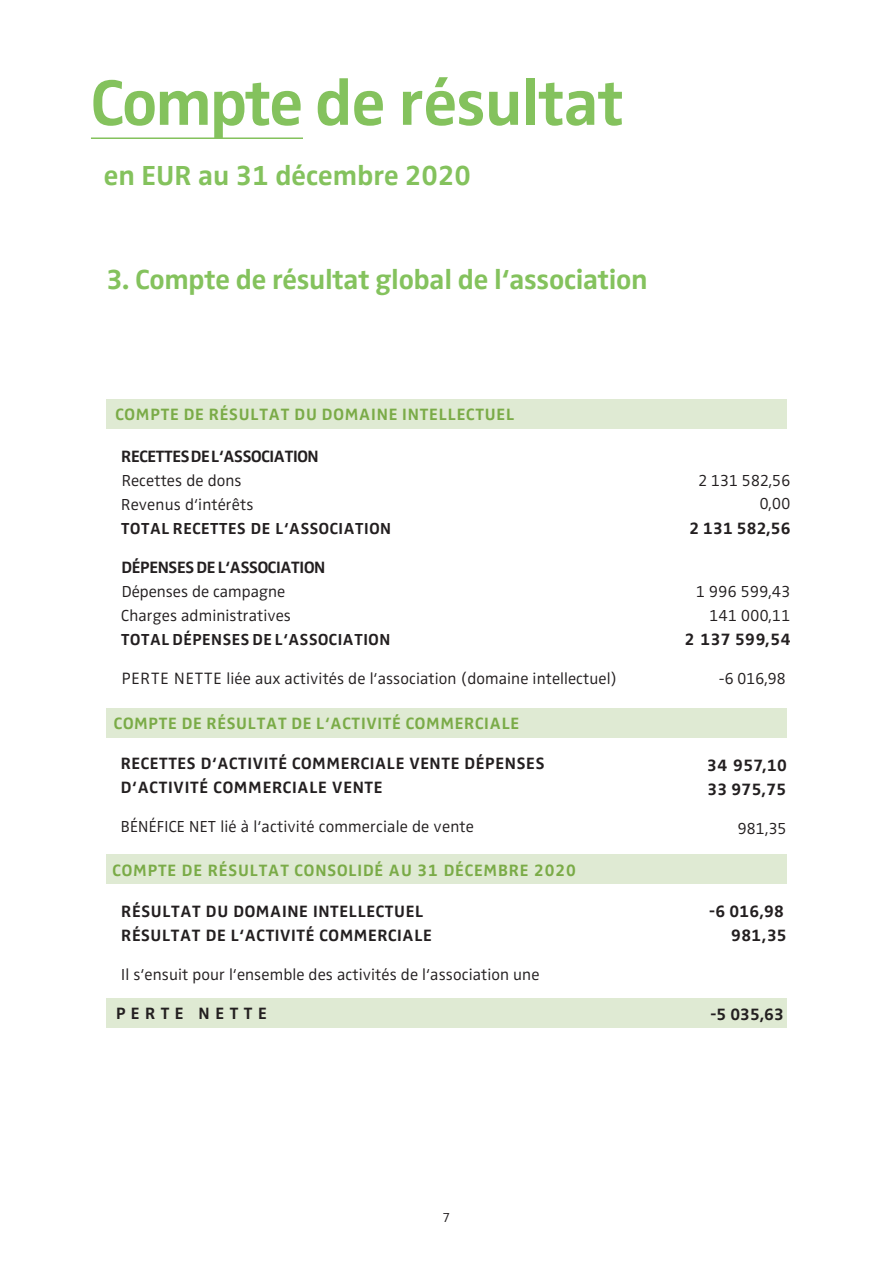
<style>
.page{position:relative;width:893px;height:1263px;background:#fff}
.page>*{position:absolute;margin:0;border:0;box-sizing:border-box;transform-origin:0 0}
.t1{font:700 66px "Zwo Pro";letter-spacing:-.015em;color:#84c25d}
.t2{font:700 28.5px "Zwo Pro";letter-spacing:-.01em;color:#84c25d}
.t3{font:700 16.95px/24.2px "Zwo";letter-spacing:.035em;color:#231f20}
.Fließtext{font:700 16.95px "Zwo Pro";letter-spacing:.045em;color:#7aab47}
.Fließtext-2{font:700 16.95px "Zwo Pro";letter-spacing:.02em;color:#231f20}
.t4{font:700 16.95px "Zwo";letter-spacing:-.02em;color:#231f20}
.t5{font:300 16.5px/24px "Zwo";letter-spacing:.005em;color:#231f20}
.t6{font:700 16.5px "Zwo";letter-spacing:.035em;color:#231f20}
.Fließtext-3{font:300 16.5px/23.7px "Zwo Pro";letter-spacing:-.02em;color:#231f20;text-align:right}
.t7{font:300 13.5px "Zwo Pro";color:#231f20}
.s1{font-size:16.95px}
.s2{font-family:"Zwo Pro"}
</style>
<div class="page">
<div style="left:106px;top:998px;width:681px;height:30px;background:#dfead3"></div>
<div style="left:106px;top:399px;width:681px;height:30px;background:#dfead3"></div>
<div style="left:106px;top:708px;width:681px;height:30px;background:#dfead3"></div>
<div style="left:106px;top:854px;width:681px;height:30px;background:#dfead3"></div>
<hr style="left:91px;top:137px;width:212px;height:2px;background:#84c25d">
<h1 class="t1" style="left:91px;top:52px;width:535px">Compte de résultat</h1>
<p class="t2" style="left:104px;top:154px;width:368px">en EUR au 31 décembre 2020</p>
<h2 class="t2" style="left:106px;top:258px;width:543px">3. Compte de résultat global de l‘association</h2>
<p class="Fließtext" style="left:115px;top:402px;width:400px">COMPTE DE RÉSULTAT DU DOMAINE INTELLECTUEL</p>
<p class="t4" style="left:121px;top:446px;width:199px">RECETTESDEL‘ASSOCIATION</p>
<p class="t5" style="left:121px;top:469px;width:134px">Recettes de dons<br>Revenus d‘intérêts</p>
<p class="t6" style="left:121px;top:519px;width:271px">TOTAL RECETTES DE L‘ASSOCIATION</p>
<p class="t4" style="left:122px;top:557px;width:205px">DÉPENSESDE L‘ASSOCIATION</p>
<p class="t5" style="left:121px;top:580px;width:171px">Dépenses de campagne<br>Charges administratives</p>
<p class="t6" style="left:121px;top:630px;width:270px">TOTAL DÉPENSES DE L‘ASSOCIATION</p>
<p class="t5" style="left:122px;top:667px;width:497px"><span class="s1">PERTE NETTE</span> liée aux activités de l‘association (domaine intellectuel)</p>
<p class="Fließtext" style="left:114px;top:710px;width:407px">COMPTE DE RÉSULTAT DE L‘ACTIVITÉ COMMERCIALE</p>
<p class="t3" style="left:121px;top:751px;width:425px">RECETTES D‘ACTIVITÉ COMMERCIALE VENTE DÉPENSES<br>D‘ACTIVITÉ COMMERCIALE VENTE</p>
<p class="t5" style="left:121px;top:815px;width:355px"><span class="s2">BÉNÉFICE NET</span> lié à l‘activité commerciale de vente</p>
<p class="Fließtext" style="left:113px;top:857px;width:465px">COMPTE DE RÉSULTAT CONSOLIDÉ AU 31 DÉCEMBRE 2020</p>
<p class="t3" style="left:121px;top:899px;width:312px">RÉSULTAT DU DOMAINE INTELLECTUEL<br>RÉSULTAT DE L‘ACTIVITÉ COMMERCIALE</p>
<p class="t5" style="left:121px;top:962px;width:420px">Il s‘ensuit pour l‘ensemble des activités de l‘association une</p>
<p class="t3" style="left:116px;top:1001px;width:152px">P E R T E N E T T E</p>
<p class="Fließtext-3" style="left:698px;top:467px;width:94px">2 131 582,56<br>0,00</p>
<p class="Fließtext-2" style="left:689px;top:515px;width:103px">2 131 582,56</p>
<p class="Fließtext-3" style="left:696px;top:578px;width:96px">1 996 599,43<br>141 000,11</p>
<p class="Fließtext-2" style="left:685px;top:626px;width:107px">2 137 599,54</p>
<p class="Fließtext-3" style="left:719px;top:666px;width:69px">-6 016,98</p>
<p class="Fließtext-2" style="left:707px;top:752px;width:81px">34 957,10</p>
<p class="Fließtext-2" style="left:707px;top:776px;width:80px">33 975,75</p>
<p class="Fließtext-3" style="left:737px;top:815px;width:51px">981,35</p>
<p class="Fließtext-2" style="left:709px;top:898px;width:76px">-6 016,98</p>
<p class="Fließtext-2" style="left:731px;top:922px;width:57px">981,35</p>
<p class="Fließtext-2" style="left:710px;top:1001px;width:75px">-5 035,63</p>
<p class="t7" style="left:443px;top:1207px;width:9px">7</p>
</div>
